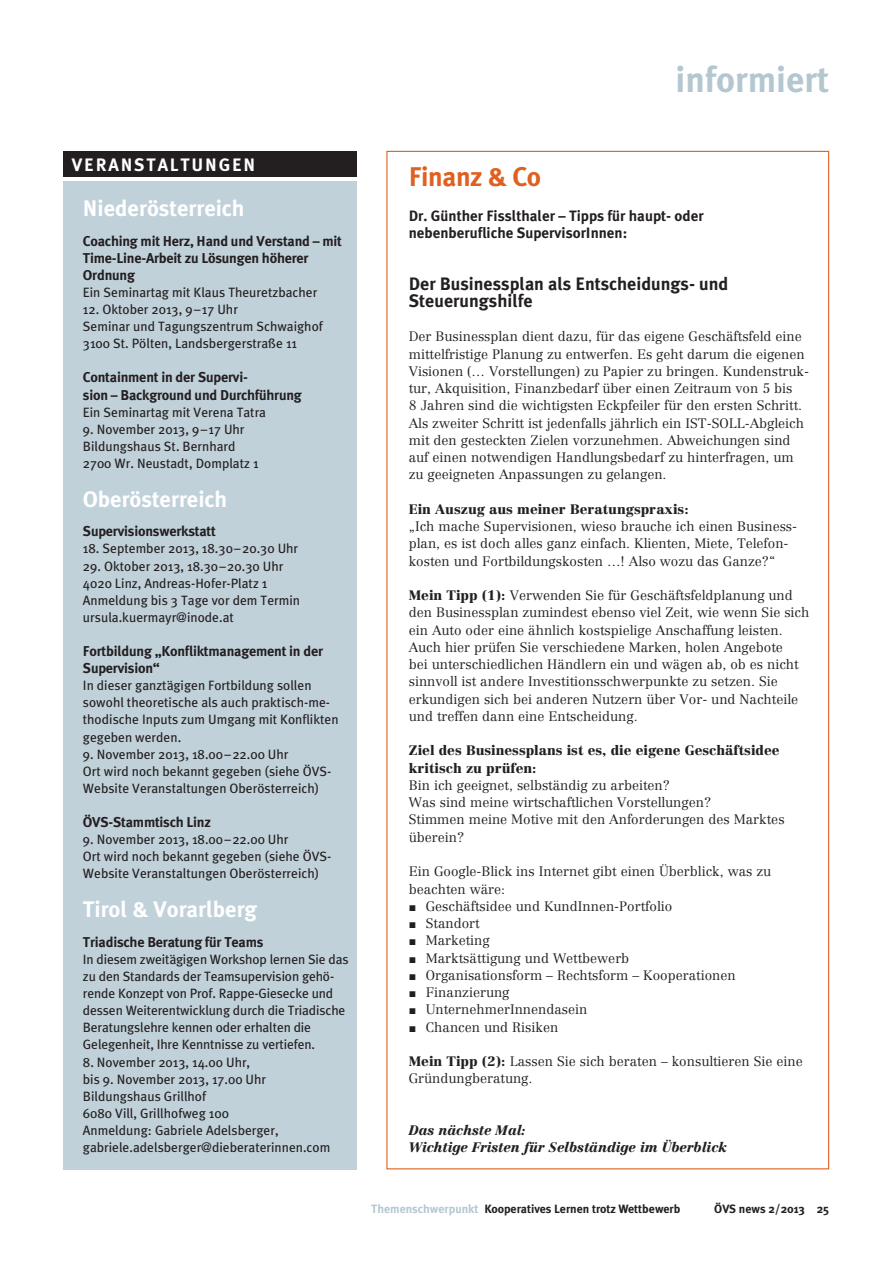
<style>
.page{position:relative;width:893px;height:1263px;background:#fff}
.page>*{position:absolute;margin:0;border:0;box-sizing:border-box;transform-origin:0 0}
.t1{font:700 36px "Meta Plus";color:#b4c7d1}
.t2{font:700 27px "Meta Plus";letter-spacing:-.015em;color:#df6020}
.t3{font:700 22.5px "Meta Plus";color:#fff}
.t4{font:700 18px/17.2px "Meta Plus";color:#231f20}
.t5{font:700 18px "Meta Plus";letter-spacing:.1em;color:#fff}
.t6{font:700 15px/17.2px "Meta Plus";color:#231f20}
.t7{font:700 14.25px/17.1px "Meta Plus";letter-spacing:-.015em;color:#231f20}
.t8{font:300 13.5px/17.2px "Centennial LT Std";color:#231f20}
.t9{font:13.5px/17.1px "Meta Plus";color:#231f20}
.t10{font:900 13.5px/17.2px "Centennial LT Std";color:#231f20}
.t11{font:italic 900 13.5px/17.2px "Centennial LT Std";color:#231f20}
.t12{font:700 12px "Meta Plus";color:#231f20}
.s1{font-weight:900}
.s2{color:#b4c7d1}
</style>
<div class="page">
<div style="left:64px;top:151px;width:293px;height:26px;background:#231f20"></div>
<div style="left:64px;top:181px;width:293px;height:988px;background:#c1d1da"></div>
<h1 class="t1" style="left:676px;top:58px;width:155px">informiert</h1>
<h3 class="t5" style="left:72px;top:154px;width:185px">VERANSTALTUNGEN</h3>
<h3 class="t3" style="left:83px;top:195px;width:163px">Niederösterreich</h3>
<p class="t7" style="left:83px;top:232px;width:261px">Coaching mit Herz, Hand und Verstand – mit<br>Time-Line-Arbeit zu Lösungen höherer<br>Ordnung</p>
<p class="t9" style="left:83px;top:284px;width:236px">Ein Seminartag mit Klaus Theuretzbacher</p>
<p class="t9" style="left:83px;top:301px;width:241px">12. Oktober 2013, 9–17 U hr<br>Seminar und Tagungszentrum Schwaighof<br>3100 St. Pölten, Landsbergerstraße 11</p>
<p class="t7" style="left:83px;top:369px;width:220px">Containment in der Supervi-<br>sion – -Background und Durchführung</p>
<p class="t9" style="left:83px;top:403px;width:185px">Ein Seminartag mit Verena Tatra</p>
<p class="t9" style="left:83px;top:420px;width:177px">9. November 2013, 9–17 U hr<br>Bildungshaus St. Bernhard<br>2700 Wr. N eustadt, Domplatz 1</p>
<h3 class="t3" style="left:83px;top:486px;width:146px">Oberösterreich</h3>
<p class="t7" style="left:83px;top:523px;width:134px">Supervisionswerkstatt</p>
<p class="t9" style="left:83px;top:540px;width:217px">18. September 2013, 18.30–20.30 U hr</p>
<p class="t9" style="left:83px;top:557px;width:219px">29. Oktober 2013, 18.30–20.30 U hr<br>4020 Linz, Andreas-Hofer-Platz 1<br>Anmeldung bis 3 Tage vor dem Termin ursula.kuermayr@inode.at</p>
<p class="t7" style="left:83px;top:642px;width:242px">Fortbildung „Konfliktmanagement in der<br>Supervision“</p>
<p class="t9" style="left:83px;top:677px;width:257px">I n dieser ganztägigen Fortbildung sollen sowohl theoretische als auch praktisch-me&shy;thodische I nputs zum U mgang mit Konflikten gegeben werden.</p>
<p class="t9" style="left:83px;top:745px;width:250px">9. November 2013, 18.00–22.00 U hr<br>Ort wird noch bekannt gegeben (siehe ÖVS-<br>Website Veranstaltungen Oberösterreich)</p>
<p class="t7" style="left:83px;top:813px;width:130px">ÖVS-Stammtisch Linz</p>
<p class="t9" style="left:83px;top:831px;width:250px">9. November 2013, 18.00–22.00 U hr<br>Ort wird noch bekannt gegeben (siehe ÖVS-<br>Website Veranstaltungen Oberösterreich)</p>
<h3 class="t3" style="left:83px;top:896px;width:176px">Tirol &amp; Vorarlberg</h3>
<p class="t7" style="left:83px;top:933px;width:182px">Triadische Beratung für Teams</p>
<p class="t9" style="left:83px;top:950px;width:267px">I n diesem zweitägigen Workshop lernen Sie das zu den Standards der Teamsupervision gehö&shy;rende Konzept von Prof. Rappe-Giesecke und dessen Weiterentwicklung durch die -Triadische Beratungslehre kennen oder erhalten die Gelegenheit, I hre Kenntnisse zu vertiefen.</p>
<p class="t9" style="left:83px;top:1053px;width:249px">8. N ovember 2013, 14.00 U hr,<br>bis 9. N ovember 2013, 17.00 U hr<br>Bildungshaus Grillhof<br>6080 Vill, Grillhofweg 100<br>Anmeldung: Gabriele Adelsberger, gabriele.adelsberger@dieberaterinnen.com</p>
<h2 class="t2" style="left:409px;top:161px;width:134px">Finanz &amp; Co</h2>
<p class="t6" style="left:409px;top:207px;width:296px">Dr. Günther Fisslthaler – Tipps für haupt- oder nebenberufliche SupervisorInnen:</p>
<h3 class="t4" style="left:409px;top:275px;width:321px">Der Businessplan als Entscheidungs- und<br>Steuerungshilfe</h3>
<p class="t8" style="left:409px;top:328px;width:402px">Der Businessplan dient dazu, für das eigene Geschäftsfeld eine mittelfristige Planung zu entwerfen. Es geht darum die eigenen Visionen (… Vorstellungen) zu Papier zu bringen. Kundenstruk&shy;tur, Akquisition, Finanzbedarf über einen Zeitraum von 5 bis<br>8 Jahren sind die wichtigsten Eckpfeiler für den ersten Schritt.<br>Als zweiter Schritt ist jedenfalls jährlich ein IST-SOLL-Abgleich mit den gesteckten Zielen vorzunehmen. Abweichungen sind auf einen notwendigen Handlungsbedarf zu hinterfragen, um zu geeigneten Anpassungen zu gelangen.</p>
<p class="t10" style="left:409px;top:500px;width:281px">Ein Auszug aus meiner Beratungspraxis:</p>
<p class="t8" style="left:409px;top:518px;width:390px">„Ich mache Supervisionen, wieso brauche ich einen Business&shy;plan, es ist doch alles ganz einfach. Klienten, Miete, Telefon&shy;kosten und Fortbildungskosten …! Also wozu das Ganze?“</p>
<p class="t8" style="left:409px;top:587px;width:402px"><span class="s1">Mein Tipp (1):</span> Verwenden Sie für Geschäftsfeldplanung und den Businessplan zumindest ebenso viel Zeit, wie wenn Sie sich ein Auto oder eine ähnlich kostspielige Anschaffung leisten.<br>Auch hier prüfen Sie verschiedene Marken, holen Angebote<br>bei unterschiedlichen Händlern ein und wägen ab, ob es nicht sinnvoll ist andere Investitionsschwerpunkte zu setzen. Sie erkundigen sich bei anderen Nutzern über Vor- und Nachteile und treffen dann eine Entscheidung.</p>
<p class="t10" style="left:409px;top:742px;width:372px">Ziel des Businessplans ist es, die eigene Geschäftsidee kritisch zu prüfen:</p>
<p class="t8" style="left:409px;top:777px;width:377px">Bin ich geeignet, selbständig zu arbeiten?<br>Was sind meine wirtschaftlichen Vorstellungen?<br>Stimmen meine Motive mit den Anforderungen des Marktes überein?</p>
<p class="t8" style="left:409px;top:863px;width:364px">Ein Google-Blick ins Internet gibt einen Überblick, was zu</p>
<p class="t8" style="left:409px;top:880px;width:98px">beachten wäre:</p>
<p class="t8" style="left:426px;top:897px;width:248px">Geschäftsidee und KundInnen-Portfolio</p>
<p class="t8" style="left:426px;top:915px;width:55px">Standort</p>
<p class="t8" style="left:426px;top:932px;width:66px">Marketing</p>
<p class="t8" style="left:426px;top:949px;width:205px">Marktsättigung und Wettbewerb</p>
<p class="t8" style="left:426px;top:966px;width:312px">Organisationsform – Rechtsform – Kooperationen</p>
<p class="t8" style="left:426px;top:984px;width:85px">Finanzierung</p>
<p class="t8" style="left:426px;top:1001px;width:163px">UnternehmerInnendasein</p>
<p class="t8" style="left:426px;top:1018px;width:134px">Chancen und Risiken</p>
<p class="t8" style="left:409px;top:1053px;width:396px"><span class="s1">Mein Tipp (2):</span> Lassen Sie sich beraten – konsultieren Sie eine<br>Gründungberatung.</p>
<p class="t11" style="left:409px;top:1121px;width:319px">Das nächste Mal:<br>Wichtige Fristen für Selbständige im Überblick</p>
<p class="t12" style="left:371px;top:1202px;width:311px"><span class="s2">Themenschwerpunkt</span> Kooperatives Lernen trotz Wettbewerb</p>
<p class="t12" style="left:714px;top:1202px;width:116px">ÖVS news 2/2013 25</p>
</div>
